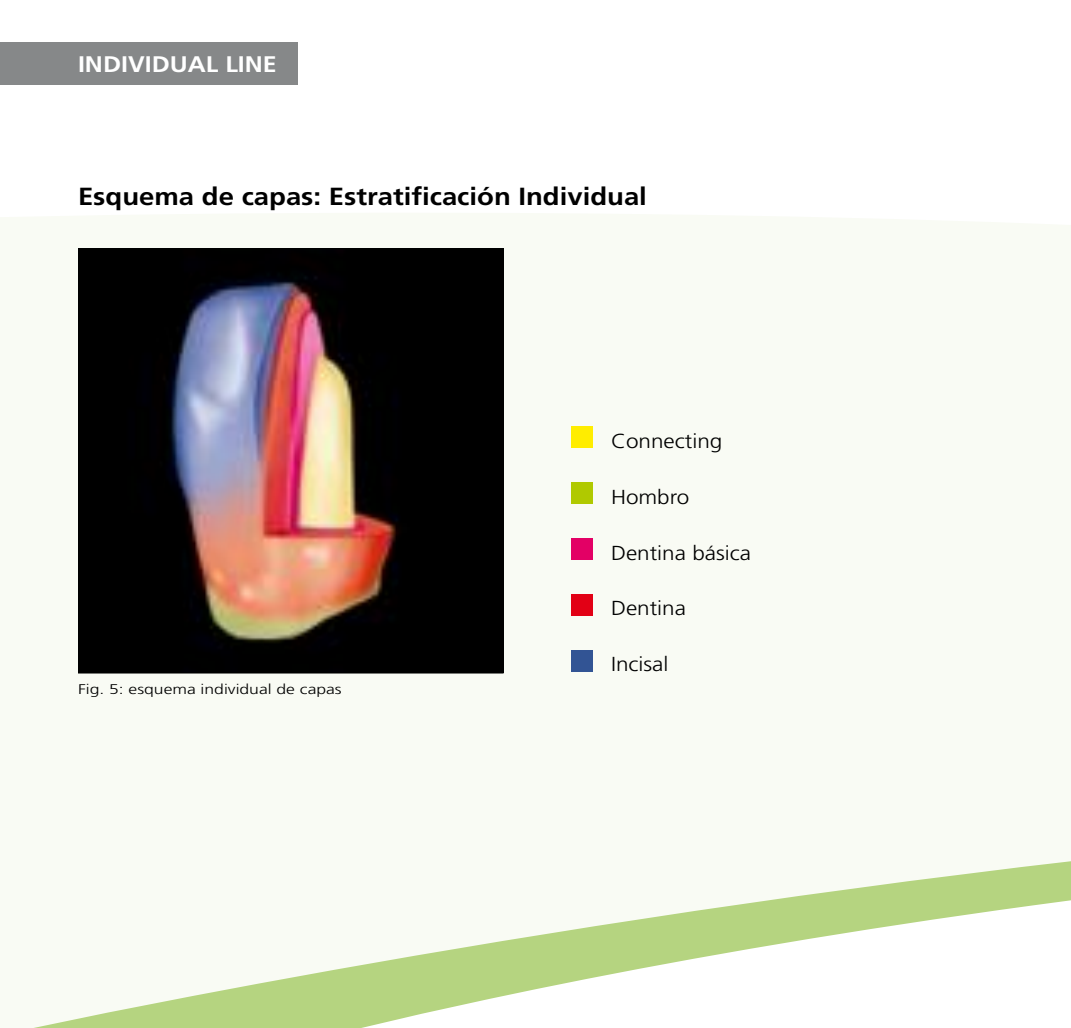
<style>
.page{position:relative;width:1071px;height:1028px;background:#fff}
.page>*{position:absolute;margin:0;border:0;box-sizing:border-box;transform-origin:0 0}
.t1{font:700 24.75px "Frutiger LT Std";color:#000;scale:1.11 1}
.t2{font:700 22.5px "Frutiger LT Std";color:#fff;scale:1.11 1}
.t3{font:300 20.25px "Frutiger LT Std";color:#000;scale:1.11 1}
.t4{font:300 14px "Frutiger LT Std";color:#000;scale:1.25 1}
</style>
<div class="page">
<div style="left:0;top:43px;width:298px;height:42px;background:#868889"></div>
<div style="left:0;top:213px;width:1070px;height:580px;background:#f9fbf4"></div>
<svg style="left:0;top:793px;width:1070px;height:235px;fill:#f9fbf4"></svg>
<img style="left:80px;top:250px;width:421px;height:421px">
<div style="left:570px;top:426px;width:22px;height:22px;background:#ffed00"></div>
<div style="left:570px;top:482px;width:22px;height:21px;background:#b0c900"></div>
<div style="left:570px;top:538px;width:22px;height:21px;background:#e30065"></div>
<div style="left:570px;top:594px;width:22px;height:21px;background:#e20015"></div>
<div style="left:570px;top:650px;width:22px;height:21px;background:#325494"></div>
<p class="t2" style="left:78px;top:51px;width:180px">INDIVIDUAL LINE</p>
<p class="t1" style="left:78px;top:182px;width:514px">Esquema de capas: Estratificación Individual</p>
<p class="t3" style="left:610px;top:429px;width:102px">Connecting</p>
<p class="t3" style="left:610px;top:485px;width:72px">Hombro</p>
<p class="t3" style="left:610px;top:541px;width:128px">Dentina básica</p>
<p class="t3" style="left:610px;top:597px;width:69px">Dentina</p>
<p class="t4" style="left:78px;top:681px;width:212px">Fig. 5: esquema individual de capas</p>
<p class="t3" style="left:610px;top:653px;width:53px">Incisal</p>
</div>
